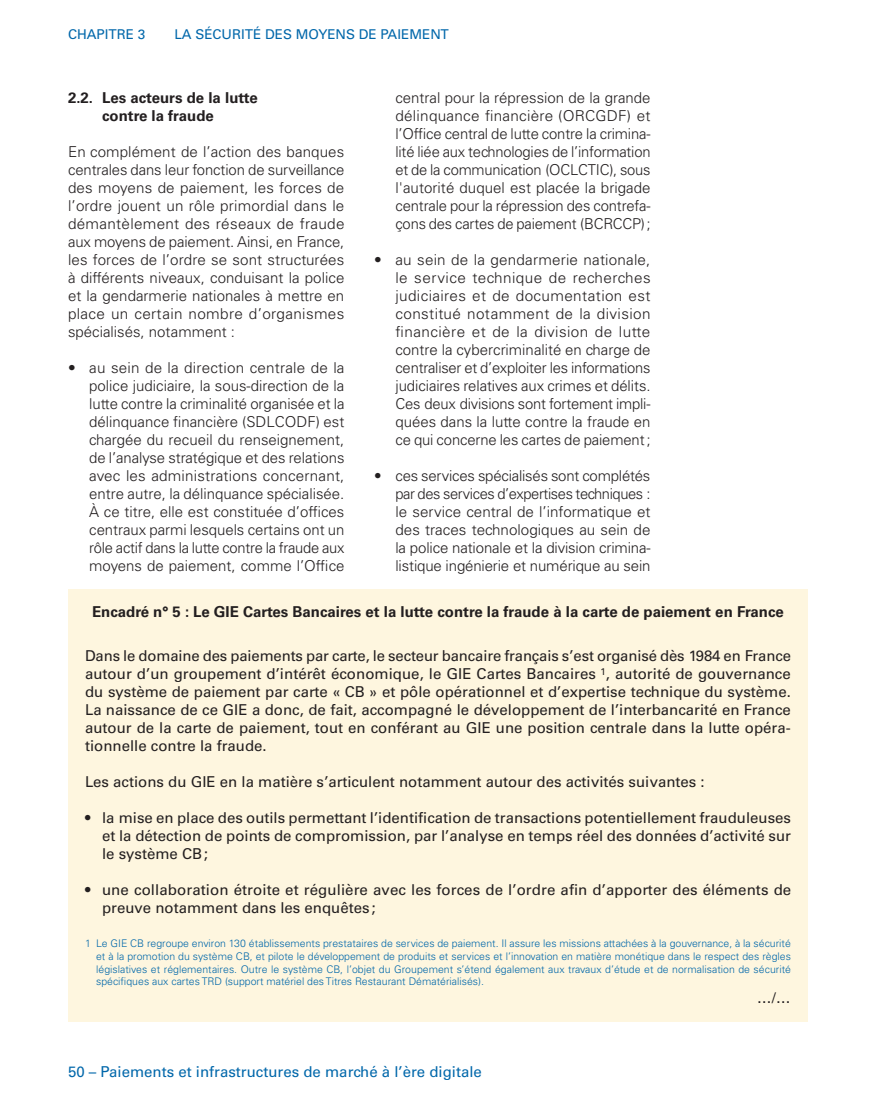
<style>
.page{position:relative;width:876px;height:1106px;background:#fff}
.page>*{position:absolute;margin:0;border:0;box-sizing:border-box;transform-origin:0 0}
.t1{font:300 15px/18px "Univers LT Std";letter-spacing:-.01em;color:#231f20;text-align:justify}
.t2{font:15px/18px "Univers LT Std";color:#231f20;text-align:justify}
.t3{font:700 15px/18px "Univers LT Std";color:#231f20}
.t4{font:15px "Univers LT Std";color:#0067aa}
.t5{font:13.5px "Univers LT Std";color:#0067aa}
.t6{font:300 10.5px/12.8px "Univers LT Std";color:#0067aa;text-align:justify}
</style>
<div class="page">
<div style="left:68px;top:589px;width:740px;height:432px;background:#fef6df"></div>
<p class="t5" style="left:68px;top:26px;width:79px">Chapitre 3</p>
<p class="t5" style="left:174px;top:26px;width:276px">La sécurité des moyens de paiement</p>
<p class="t3" style="left:102px;top:89px;width:157px;text-indent:-34px">2.2. Les acteurs de la lutte contre la fraude</p>
<p class="t1" style="left:68px;top:143px;width:278px">En complément de l’action des banques centrales dans leur fonction de surveillance des moyens de paiement, les forces de l’ordre jouent un rôle primordial dans le démantèlement des réseaux de fraude aux moyens de paiement. Ainsi, en France, les forces de l’ordre se sont structurées à différents niveaux, conduisant la police et la gendarmerie nationales à mettre en place un certain nombre d’organismes spécialisés, notamment :</p>
<p class="t1" style="left:89px;top:359px;width:257px;text-indent:-21px">• au sein de la direction centrale de la police judiciaire, la sous‑direction de la lutte contre la criminalité organisée et la délinquance financière (SDLCODF) est chargée du recueil du renseignement, de l’analyse stratégique et des relations avec les administrations concernant, entre autre, la délinquance spécialisée.<br>À ce titre, elle est constituée d’offices centraux parmi lesquels certains ont un rôle actif dans la lutte contre la fraude aux moyens de paiement, comme l’Office</p>
<p class="t1" style="left:395px;top:89px;width:257px">central pour la répression de la grande délinquance financière (ORCGDF) et l’Office central de lutte contre la crimina‑ lité liée aux technologies de l’information et de la communication (OCLCTIC), sous l'autorité duquel est placée la brigade centrale pour la répression des contrefa‑ çons des cartes de paiement (BCRCCP);</p>
<p class="t1" style="left:395px;top:251px;width:257px;text-indent:-21px">• au sein de la gendarmerie nationale, le service technique de recherches judiciaires et de documentation est constitué notamment de la division financière et de la division de lutte contre la cybercriminalité en charge de centraliser et d’exploiter les informations judiciaires relatives aux crimes et délits.<br>Ces deux divisions sont fortement impli‑ quées dans la lutte contre la fraude en ce qui concerne les cartes de paiement;</p>
<p class="t1" style="left:395px;top:467px;width:257px;text-indent:-21px">• ces services spécialisés sont complétés par des services d’expertises techniques : le service central de l’informatique et des traces technologiques au sein de la police nationale et la division crimina‑ listique ingénierie et numérique au sein</p>
<p class="t3" style="left:92px;top:603px;width:693px">Encadré n° 5 : Le GIE Cartes Bancaires et la lutte contre la fraude à la carte de paiement en France</p>
<p class="t2" style="left:85px;top:647px;width:707px">Dans le domaine des paiements par carte, le secteur bancaire français s’est organisé dès 1984 en France autour d’un groupement d’intérêt économique, le GIE Cartes Bancaires <sup>1</sup>, autorité de gouvernance du système de paiement par carte « CB » et pôle opérationnel et d’expertise technique du système.<br>La naissance de ce GIE a donc, de fait, accompagné le développement de l’interbancarité en France autour de la carte de paiement, tout en conférant au GIE une position centrale dans la lutte opéra‑ tionnelle contre la fraude.</p>
<p class="t2" style="left:85px;top:773px;width:621px">Les actions du GIE en la matière s’articulent notamment autour des activités suivantes :</p>
<p class="t2" style="left:102px;top:809px;width:690px;text-indent:-17px">• la mise en place des outils permettant l’identification de transactions potentiellement frauduleuses et la détection de points de compromission, par l’analyse en temps réel des données d’activité sur le système CB;</p>
<p class="t2" style="left:102px;top:881px;width:691px;text-indent:-17px">• une collaboration étroite et régulière avec les forces de l’ordre afin d’apporter des éléments de preuve notamment dans les enquêtes;</p>
<p class="t6" style="left:96px;top:936px;width:696px;text-indent:-11px">1 Le GIE CB regroupe environ 130 établissements prestataires de services de paiement. Il assure les missions attachées à la gouvernance, à la sécurité et à la promotion du système CB, et pilote le développement de produits et services et l’innovation en matière monétique dans le respect des règles législatives et réglementaires. Outre le système CB, l’objet du Groupement s’étend également aux travaux d’étude et de normalisation de sécurité spécifiques aux cartes TRD (support matériel des Titres Restaurant Dématérialisés).</p>
<p class="t4" style="left:68px;top:1063px;width:415px">50 – Paiements et infrastructures de marché à l’ère digitale</p>
<p class="t2" style="left:757px;top:989px;width:36px">…/…</p>
</div>
